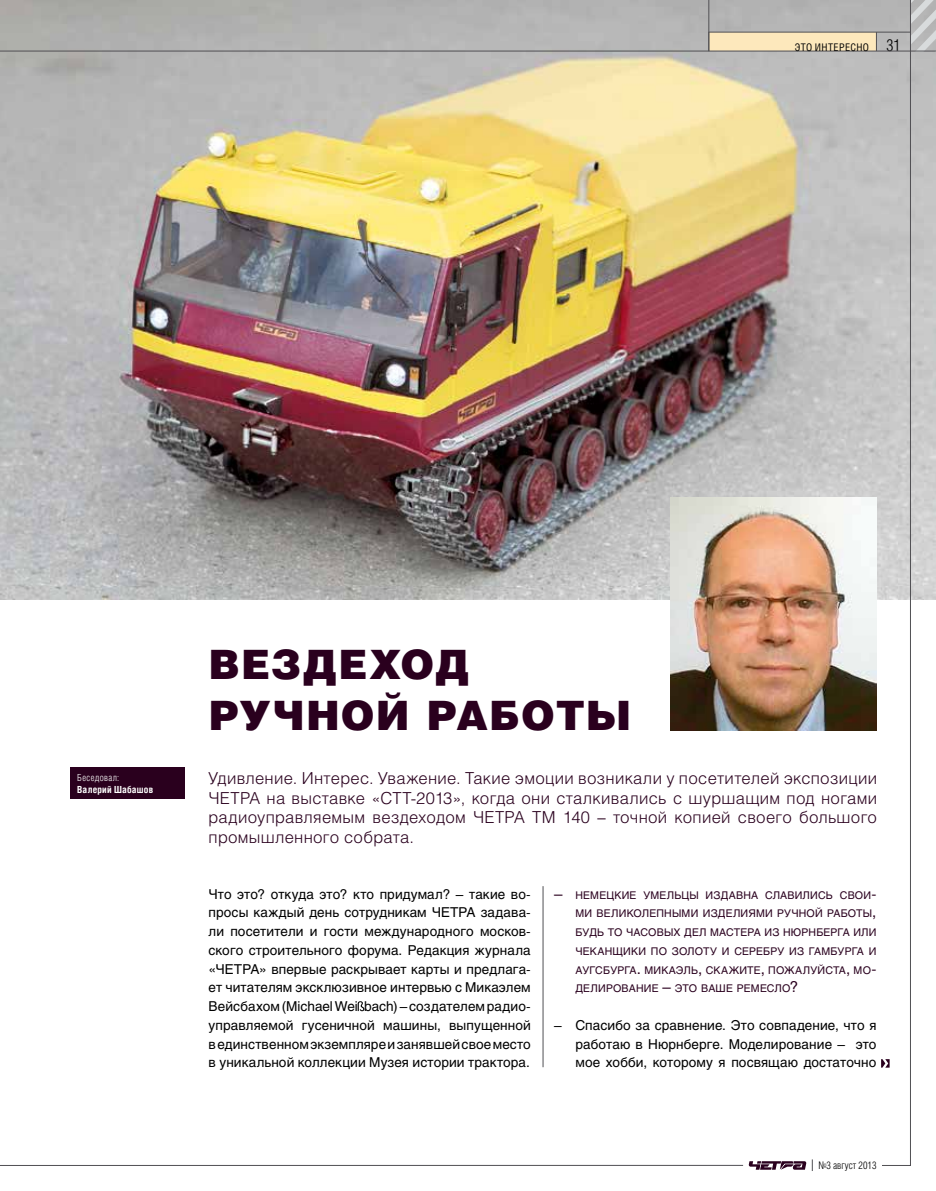
<style>
.page{position:relative;width:936px;height:1191px;background:#fff}
.page>*{position:absolute;margin:0;border:0;box-sizing:border-box;transform-origin:0 0}
.t1{font:40.5px/51px "Helios Black C";letter-spacing:.03em;color:#2a001e}
.t2{font:16.5px/19.5px "Helios Light C";letter-spacing:.02em;color:#2a001e;text-align:justify}
.t3{font:16.5px "Helios Cond Light C";color:#000}
.t4{font:13.5px/18.8px "Helios C";letter-spacing:.005em;color:#000;text-align:justify}
.t5{font:10.5px/18.8px "Helios C";letter-spacing:.015em;color:#2a001e;text-align:justify}
.t6{font:10.5px "Helios Cond Light C";color:#000}
.t7{font:10.5px "Helios Cond C";color:#000}
.t8{font:700 9.75px "Helios Cond C";letter-spacing:.025em;color:#fff}
.t9{font:9.75px "Helios Cond Light C";letter-spacing:.035em;color:#fff}
.s1{font-size:15px}
</style>
<div class="page">
<img style="left:0;top:0;width:935px;height:599px">
<div style="left:708px;top:32px;width:168px;height:19px;background:#fde8bc"></div>
<svg style="left:876px;top:33px;width:1px;height:18px"></svg>
<hr style="left:708px;top:0;width:1px;height:51px;background:#504f53">
<hr style="left:708px;top:32px;width:202px;height:1px;background:#504f53">
<svg style="left:910px;top:0;width:25px;height:52px"></svg>
<img style="left:0;top:51px;width:910px;height:1114px">
<hr style="left:0;top:1165px;width:743px;height:1px;background:#504f53">
<svg style="left:748px;top:1161px;width:58px;height:8px"></svg>
<svg style="left:812px;top:1159px;width:1px;height:12px"></svg>
<svg style="left:881px;top:1059px;width:8px;height:8px"></svg>
<hr style="left:542px;top:886px;width:1px;height:181px;background:#504f53">
<p class="t7" style="left:794px;top:41px;width:40px">это интере</p>
<p class="t7" style="left:850px;top:41px;width:20px">сно</p>
<p class="t3" style="left:886px;top:36px;width:16px">31</p>
<p class="t9" style="left:77px;top:772px;width:44px">Беседовал:</p>
<p class="t8" style="left:77px;top:783px;width:78px">Валерий Шабашов</p>
<h1 class="t1" style="left:208px;top:637px;width:262px">Вездеход руч</h1>
<h1 class="t1" style="left:306px;top:688px;width:327px">ной работы</h1>
<p class="t2" style="left:208px;top:768px;width:670px">Удивление. Интерес. Уважение. Такие эмоции возникали у посетителей экспозиции ЧЕТРА на выставке «СТТ-2013», когда они сталкивались с шуршащим под ногами радиоуправляемым вездеходом ЧЕТРА ТМ 140 – точной копией своего большого промышленного собрата.</p>
<p class="t4" style="left:208px;top:884px;width:324px">Что это? откуда это? кто придумал? – такие во&shy;просы каждый день сотрудникам ЧЕТРА задава&shy;ли посетители и гости международного москов&shy;ского строительного форума. Редакция журнала «ЧЕТРА» впервые раскрывает карты и предлага&shy;ет читателям эксклюзивное интервью с Микаэлем Вейсбахом (Michael Wei bach) – создателем радио&shy;управляемой гусеничной машины, выпущенной в единственном экземпляре и занявшей свое место в уникальной коллекции Музея истории трактора.</p>
<p class="t5" style="left:575px;top:885px;width:302px;text-indent:-21px"><span class="s1">–</span> немецкие умельцы издавна славились свои&shy;ми великолепными изделиями ручной работы<span class="s1">, </span>будь то часовых дел мастера из нюрнберга или чеканщики по золоту и серебру из гамбурга и аугсбурга<span class="s1">.</span> микаэль<span class="s1">,</span> скажите<span class="s1">,</span> пожалуйста<span class="s1">,</span> мо&shy;делирование <span class="s1">–</span> это ваше ремесло<span class="s1">?</span></p>
<p class="t4" style="left:575px;top:1015px;width:302px;text-indent:-21px">– Спасибо за сравнение. Это совпадение, что я работаю в Нюрнберге. Моделирование – это мое хобби, которому я посвящаю достаточно</p>
<p class="t6" style="left:818px;top:1159px;width:60px">№3 август 2013</p>
</div>
